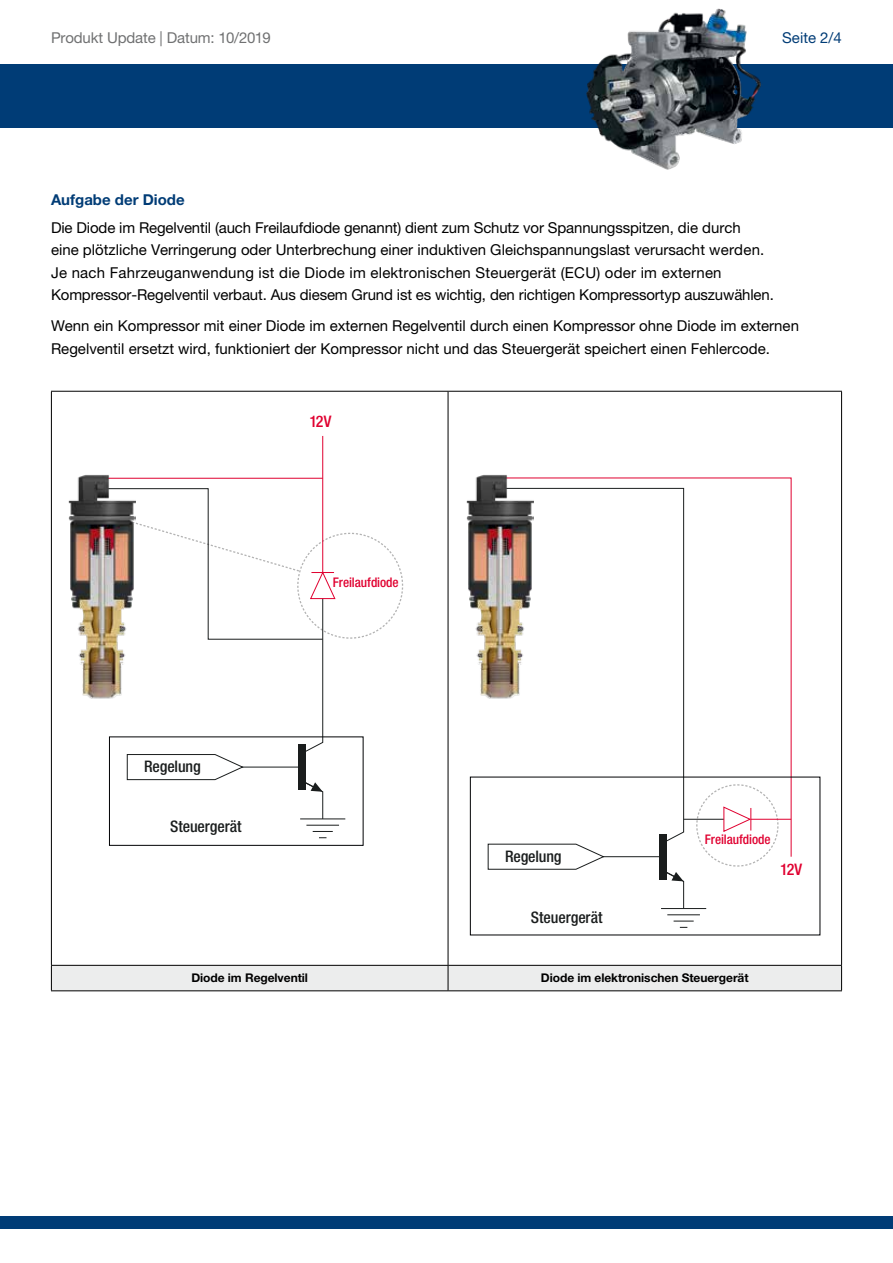
<style>
.page{position:relative;width:893px;height:1263px;background:#fff}
.page>*{position:absolute;margin:0;border:0;box-sizing:border-box;transform-origin:0 0}
.t1{font:500 condensed 15.9px "Helvetica Neue LT Pro";letter-spacing:-.005em;color:#1a1d1d}
.t2{font:500 condensed 15.9px "Helvetica Neue LT Pro";letter-spacing:-.03em;color:#e00030}
.t3{font:15px/22.5px "Helvetica Neue LT Pro";color:#000}
.t4{font:15px "Helvetica Neue LT Pro";letter-spacing:-.01em;color:#707172}
.t5{font:700 15px "Helvetica Neue LT Pro";color:#003c76}
.t6{font:15px "Helvetica Neue LT Pro";color:#003c76}
.t7{font:500 condensed 13.35px "Helvetica Neue LT Pro";letter-spacing:-.005em;color:#e00030}
.t8{font:700 12px "Helvetica Neue LT Pro";letter-spacing:-.005em;color:#000}
</style>
<div class="page">
<div style="left:0;top:64px;width:893px;height:64px;background:#003c76"></div>
<div style="left:0;top:1216px;width:893px;height:13px;background:#003c76"></div>
<img style="left:586px;top:8px;width:175px;height:162px">
<hr style="left:51px;top:391px;width:397px;height:1px;background:#000">
<hr style="left:51px;top:392px;width:1px;height:573px;background:#000">
<hr style="left:448px;top:391px;width:394px;height:1px;background:#000">
<hr style="left:448px;top:392px;width:1px;height:573px;background:#000">
<hr style="left:841px;top:392px;width:1px;height:573px;background:#000">
<div style="left:51px;top:965px;width:791px;height:25px;background:#eceded"></div>
<hr style="left:51px;top:990px;width:397px;height:1px;background:#000">
<hr style="left:448px;top:990px;width:394px;height:1px;background:#000">
<hr style="left:322px;top:436px;width:1px;height:136px;background:#e00030">
<hr style="left:97px;top:478px;width:226px;height:1px;background:#e00030">
<svg style="left:313px;top:831px;width:20px;height:7px"></svg>
<hr style="left:306px;top:825px;width:33px;height:1px;background:#1a1d1d">
<svg style="left:109px;top:488px;width:294px;height:332px"></svg>
<div style="left:659px;top:834px;width:8px;height:45px;background:#1a1d1d"></div>
<svg style="left:487px;top:857px;width:118px;height:13px"></svg>
<svg style="left:487px;top:477px;width:305px;height:380px"></svg>
<hr style="left:684px;top:819px;width:40px;height:1px;background:#1a1d1d">
<hr style="left:751px;top:819px;width:40px;height:1px;background:#e00030">
<svg style="left:696px;top:784px;width:83px;height:83px"></svg>
<svg style="left:663px;top:872px;width:21px;height:36px"></svg>
<svg style="left:674px;top:921px;width:20px;height:7px"></svg>
<hr style="left:667px;top:914px;width:33px;height:1px;background:#1a1d1d">
<hr style="left:661px;top:908px;width:45px;height:1px;background:#1a1d1d">
<img style="left:68px;top:475px;width:68px;height:224px">
<img style="left:466px;top:475px;width:68px;height:224px">
<p class="t4" style="left:51px;top:28px;width:221px">Produkt Update | Datum: 10/2019</p>
<p class="t6" style="left:782px;top:28px;width:61px">Seite 2/4</p>
<p class="t5" style="left:51px;top:190px;width:135px">Aufgabe der Diode</p>
<p class="t3" style="left:51px;top:216px;width:724px">Die Diode im Regelventil (auch Freilaufdiode genannt) dient zum Schutz vor Spannungsspitzen, die durch<br>eine plötzliche Verringerung oder Unterbrechung einer induktiven Gleichspannungslast verursacht werden.<br>Je nach Fahrzeuganwendung ist die Diode im elektronischen Steuergerät (ECU) oder im externen Kompressor-Regelventil verbaut. Aus diesem Grund ist es wichtig, den richtigen Kompressortyp auszuwählen.</p>
<p class="t3" style="left:51px;top:314px;width:749px">Wenn ein Kompressor mit einer Diode im externen Regelventil durch einen Kompressor ohne Diode im externen<br>Regelventil ersetzt wird, funktioniert der Kompressor nicht und das Steuergerät speichert einen Fehlercode.</p>
<p class="t2" style="left:309px;top:412px;width:24px">12V</p>
<p class="t7" style="left:333px;top:575px;width:67px">Freilaufdiode</p>
<p class="t1" style="left:144px;top:757px;width:58px">Regelung</p>
<p class="t1" style="left:170px;top:817px;width:73px">Steuergerät</p>
<p class="t1" style="left:505px;top:847px;width:58px">Regelung</p>
<p class="t1" style="left:531px;top:908px;width:73px">Steuergerät</p>
<p class="t7" style="left:705px;top:831px;width:67px">Freilaufdiode</p>
<p class="t2" style="left:780px;top:860px;width:24px">12V</p>
<p class="t8" style="left:191px;top:971px;width:118px">Diode im Regelventil</p>
<p class="t8" style="left:541px;top:971px;width:209px">Diode im elektronischen Steuergerät</p>
</div>
